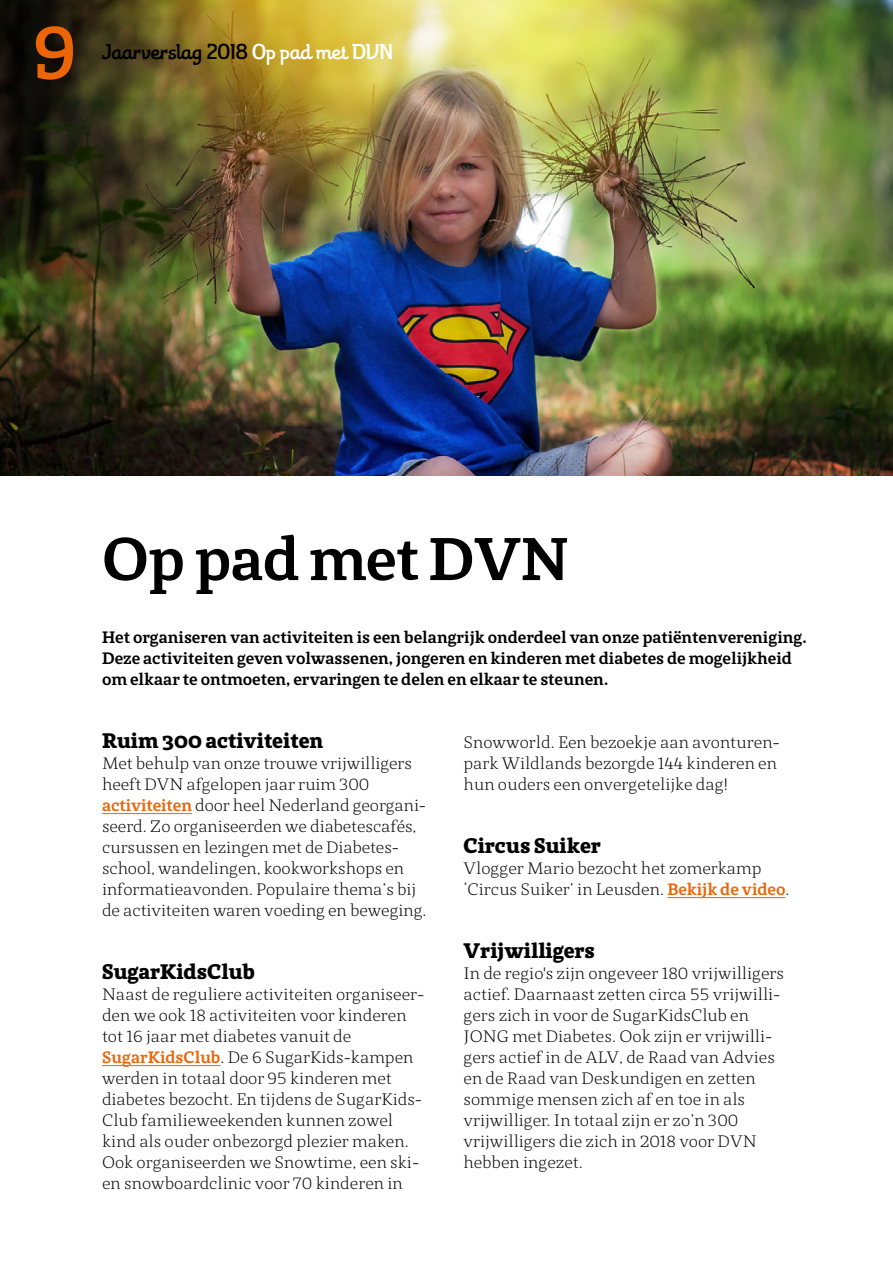
<style>
.page{position:relative;width:893px;height:1263px;background:#fff}
.page>*{position:absolute;margin:0;border:0;box-sizing:border-box;transform-origin:0 0}
.t1{font:72px "Theorem";color:#ec6608}
.t2{font:700 60px "St Marie";letter-spacing:-.01em;color:#000}
.t3{font:900 21px "St Marie";color:#000}
.t4{font:21px "Theorem";letter-spacing:.01em;color:#000}
.t5{font:300 16.5px/21px "St Marie";color:#000}
.t6{font:700 16.5px/21px "St Marie";color:#000}
.s1{color:#fff}
.s2{font-weight:700;color:#ec6608}
</style>
<div class="page">
<img style="left:0;top:0;width:893px;height:475px">
<hr style="left:102px;top:813px;width:90px;height:1px;background:#ec6608">
<hr style="left:102px;top:1065px;width:118px;height:1px;background:#ec6608">
<hr style="left:667px;top:897px;width:118px;height:1px;background:#ec6608">
<h1 class="t1" style="left:34px;top:10px;width:42px">9</h1>
<p class="t4" style="left:102px;top:39px;width:292px">Jaarverslag 2018 <span class="s1">Op pad met DVN</span></p>
<h2 class="t2" style="left:102px;top:522px;width:468px">Op pad met DVN</h2>
<p class="t6" style="left:102px;top:627px;width:706px">Het organiseren van activiteiten is een belangrijk onderdeel van onze patiëntenvereniging.<br>Deze activiteiten geven volwassenen, jongeren en kinderen met diabetes de mogelijkheid om elkaar te ontmoeten, ervaringen te delen en elkaar te steunen.</p>
<p class="t3" style="left:102px;top:728px;width:223px">Ruim 300 activiteiten</p>
<p class="t5" style="left:102px;top:753px;width:326px">Met behulp van onze trouwe vrijwilligers heeft DVN afgelopen jaar ruim 300 <span class="s2">activiteiten</span> door heel Nederland georgani&shy;seerd. Zo organiseerden we diabetescafés, cursussen en lezingen met de Diabetes&shy;school, wandelingen, kookworkshops en informatieavonden. Populaire thema’s bij de activiteiten waren voeding en beweging.</p>
<p class="t3" style="left:102px;top:959px;width:154px">SugarKidsClub</p>
<p class="t5" style="left:102px;top:984px;width:324px">Naast de reguliere activiteiten organiseer&shy;den we ook 18 activiteiten voor kinderen tot 16 jaar met diabetes vanuit de <span class="s2">SugarKidsClub</span>. De 6 SugarKids-kampen werden in totaal door 95 kinderen met diabetes bezocht. En tijdens de SugarKids-Club familieweekenden kunnen zowel kind als ouder onbezorgd plezier maken.<br>Ook organiseerden we Snowtime, een ski&shy;en snowboardclinic voor 70 kinderen in</p>
<p class="t5" style="left:463px;top:732px;width:318px">Snowworld. Een bezoekje aan avonturen&shy;park Wildlands bezorgde 144 kinderen en hun ouders een onvergetelijke dag!</p>
<p class="t3" style="left:463px;top:833px;width:139px">Circus Suiker</p>
<p class="t5" style="left:463px;top:858px;width:328px">Vlogger Mario bezocht het zomerkamp ‘Circus Suiker’ in Leusden. <span class="s2">Bekijk de video</span>.</p>
<p class="t3" style="left:463px;top:938px;width:133px">Vrijwilligers</p>
<p class="t5" style="left:463px;top:963px;width:322px">In de regio's zijn ongeveer 180 vrijwilligers actief. Daarnaast zetten circa 55 vrijwilli&shy;gers zich in voor de SugarKidsClub en JONG met Diabetes. Ook zijn er vrijwilli&shy;gers actief in de ALV, de Raad van Advies en de Raad van Deskundigen en zetten sommige mensen zich af en toe in als vrijwilliger. In totaal zijn er zo’n 300 vrijwilligers die zich in 2018 voor DVN hebben ingezet.</p>
</div>
